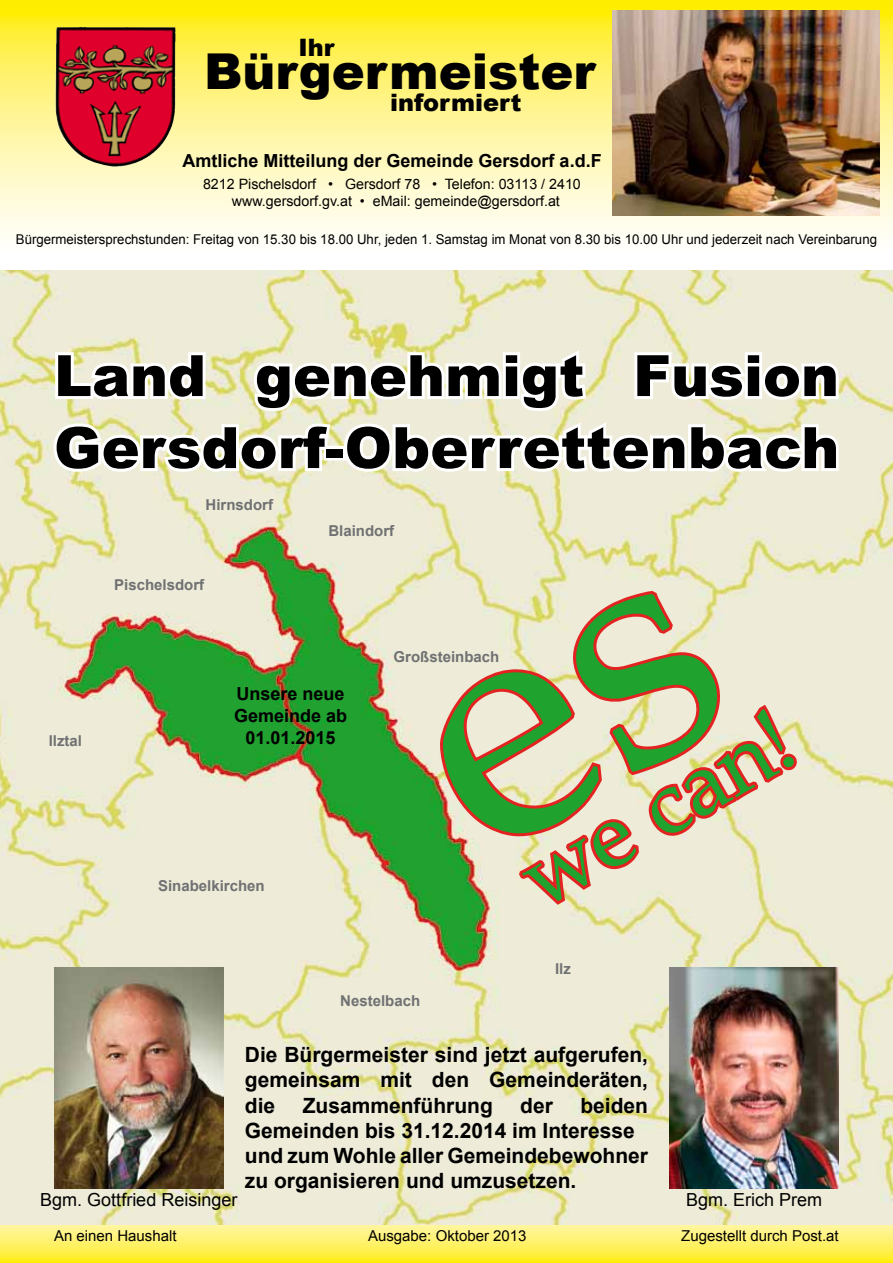
<style>
.page{position:relative;width:893px;height:1263px;background:#fff}
.page>*{position:absolute;margin:0;border:0;box-sizing:border-box;transform-origin:0 0}
.t1{font:90px "Palatino Linotype";color:#1fa22e}
.t2{font:900 57px/72px "Arial";color:#000}
.t3{font:900 49.5px "Arial";color:#000}
.t4{font:900 24px "Arial";color:#000}
.t5{font:700 21px/25.2px "Arial";color:#000;text-align:justify}
.t6{font:700 18px/21.6px "Arial";color:#000;text-align:center}
.t7{font:18px "Arial";color:#000}
.t8{font:700 15px "Arial";color:#707172}
.t9{font:15px "Arial";color:#000}
.t10{font:14.25px/17.1px "Arial";color:#000;text-align:center}
.t11{font:13.5px "Arial";color:#000}
</style>
<div class="page">
<svg style="left:0;top:1224px;width:893px;height:39px;background:#fef163"></svg>
<svg style="left:0;top:0;width:893px;height:238px;background:#fef591"></svg>
<img style="left:56px;top:27px;width:119px;height:140px">
<img style="left:612px;top:11px;width:267px;height:205px">
<img style="left:0;top:270px;width:893px;height:954px">
<svg style="left:436px;top:588px;width:365px;height:321px;background:#e1d0b7"></svg>
<img style="left:54px;top:968px;width:170px;height:220px">
<img style="left:669px;top:967px;width:170px;height:221px">
<svg style="left:49px;top:345px;width:793px;height:131px"></svg>
<svg style="left:411px;top:581px;width:326px;height:281px;background:#e3c4ab"></svg>
<p class="t4" style="left:299px;top:30px;width:37px">Ihr</p>
<h3 class="t3" style="left:204px;top:36px;width:393px">Bürgermeister</h3>
<p class="t4" style="left:390px;top:85px;width:133px">informiert</p>
<p class="t6" style="left:183px;top:150px;width:421px">Amtliche Mitteilung der Gemeinde Gersdorf a.d.F</p>
<p class="t10" style="left:203px;top:176px;width:379px">8212 Pischelsdorf • Gersdorf 78 • Telefon: 03113 / 2410 www.gersdorf.gv.at • eMail: gemeinde@gersdorf.at</p>
<p class="t11" style="left:16px;top:230px;width:863px">Bürgermeistersprechstunden: Freitag von 15.30 bis 18.00 Uhr, jeden 1. Samstag im Monat von 8.30 bis 10.00 Uhr und jederzeit nach Vereinbarung</p>
<h2 class="t2" style="left:54px;top:338px;width:787px">Land genehmigt Fusion<br>Gersdorf-Oberrettenbach</h2>
<p class="t8" style="left:49px;top:731px;width:35px">Ilztal</p>
<p class="t8" style="left:206px;top:494px;width:69px">Hirnsdorf</p>
<p class="t8" style="left:114px;top:575px;width:92px">Pischelsdorf</p>
<p class="t8" style="left:328px;top:521px;width:67px">Blaindorf</p>
<p class="t6" style="left:234px;top:684px;width:115px">Unsere neue<br>Gemeinde ab<br>01.01.2015</p>
<p class="t8" style="left:394px;top:647px;width:107px">Großsteinbach</p>
<p class="t8" style="left:158px;top:875px;width:108px">Sinabelkirchen</p>
<p class="t8" style="left:340px;top:991px;width:82px">Nestelbach</p>
<h1 class="t1" style="left:494px;top:828px;width:303px;rotate:-30deg">we can!</h1>
<p class="t8" style="left:555px;top:959px;width:17px">Ilz</p>
<p class="t5" style="left:245px;top:1043px;width:405px">Die Bürgermeister sind jetzt aufgerufen, gemeinsam mit den Gemeinderäten, die</p>
<p class="t5" style="left:303px;top:1093px;width:192px">Zusammenführung</p>
<p class="t5" style="left:520px;top:1093px;width:34px">der</p>
<p class="t5" style="left:245px;top:1093px;width:405px;text-align:left;text-indent:335px">beiden<br>Gemeinden bis 31.12.2014 im Interesse und zum Wohle aller Gemeindebewohner zu organisieren und umzusetzen.</p>
<p class="t7" style="left:40px;top:1188px;width:199px">Bgm. Gottfried Reisinger</p>
<p class="t7" style="left:686px;top:1188px;width:138px">Bgm. Erich Prem</p>
<p class="t9" style="left:54px;top:1226px;width:124px">An einen Haushalt</p>
<p class="t9" style="left:368px;top:1226px;width:160px">Ausgabe: Oktober 2013</p>
<p class="t9" style="left:681px;top:1226px;width:159px">Zugestellt durch Post.at</p>
</div>
